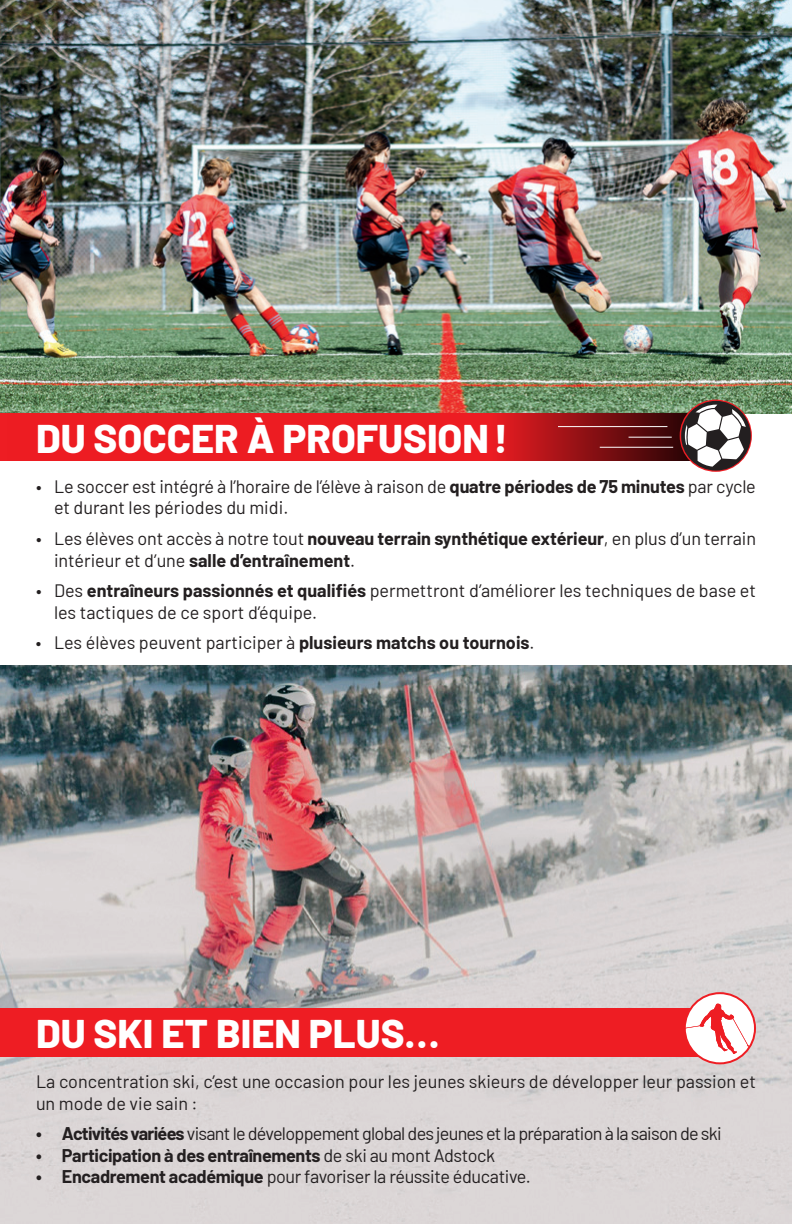
<style>
.page{position:relative;width:792px;height:1224px;background:#fff}
.page>*{position:absolute;margin:0;border:0;box-sizing:border-box;transform-origin:0 0}
.t1{font:800 40px "Barlow";color:#fff}
.t2{font:18px/21.6px "Barlow";letter-spacing:-.005em;color:#231f20}
.t3{font:18px "Barlow";letter-spacing:-.04em;color:#231f20}
.t4{font:700 18px "Barlow";letter-spacing:-.02em;color:#231f20}
.s1{font-weight:700}
.s2{font-weight:400}
</style>
<div class="page">
<img style="left:0;top:665px;width:792px;height:559px">
<img style="left:0;top:0;width:792px;height:414px">
<div style="left:0;top:1008px;width:704px;height:49px;background:#ee1d23"></div>
<div style="left:0;top:413px;width:690px;height:48px;background:#ee1d23"></div>
<svg style="left:500px;top:413px;width:181px;height:47px"></svg>
<svg style="left:685px;top:993px;width:70px;height:70px"></svg>
<div style="left:684px;top:992px;width:72px;height:72px;border:2px solid #ee1d23;border-radius:50%"></div>
<svg style="left:678px;top:1004px;width:71px;height:50px"></svg>
<svg style="left:681px;top:401px;width:70px;height:70px"></svg>
<hr style="left:558px;top:426px;width:109px;height:1px;background:#fff">
<hr style="left:600px;top:447px;width:73px;height:1px;background:#fff">
<hr style="left:629px;top:437px;width:43px;height:1px;background:#fff">
<img style="left:788px;top:0;width:4px;height:370px">
<img style="left:786px;top:762px;width:6px;height:381px">
<h1 class="t1" style="left:36px;top:409px;width:474px">DU SOCCER À PROFUSION!</h1>
<p class="t2" style="left:54px;top:474px;width:703px;text-indent:-18px">• Le soccer est intégré à l’horaire de l’élève à raison de <span class="s1">quatre périodes de 75 minutes</span> par cycle et durant les périodes du midi.</p>
<p class="t2" style="left:54px;top:526px;width:704px;text-indent:-18px">• Les élèves ont accès à notre tout <span class="s1">nouveau terrain synthétique extérieur</span>, en plus d’un terrain intérieur et d’une <span class="s1">salle d’entraînement</span>.</p>
<p class="t2" style="left:54px;top:579px;width:703px;text-indent:-18px">• Des <span class="s1">entraîneurs passionnés et qualifiés</span> permettront d’améliorer les techniques de base et les tactiques de ce sport d’équipe.</p>
<p class="t2" style="left:36px;top:631px;width:500px">• Les élèves peuvent participer à <span class="s1">plusieurs matchs ou tournois</span>.</p>
<h1 class="t1" style="left:36px;top:1004px;width:405px">DU SKI ET BIEN PLUS…</h1>
<p class="t2" style="left:36px;top:1069px;width:721px">La concentration ski, c’est une occasion pour les jeunes skieurs de développer leur passion et un mode de vie sain :</p>
<p class="t3" style="left:36px;top:1121px;width:687px"><span class="s1">• Activités variées</span> visant le développement global des jeunes et la préparation à la saison de ski</p>
<p class="t4" style="left:36px;top:1142px;width:461px">• Participation à des entraînements <span class="s2">de ski au mont Adstock</span></p>
<p class="t2" style="left:36px;top:1165px;width:496px"><span class="s1">• Encadrement académique</span> pour favoriser la réussite éducative.</p>
</div>
